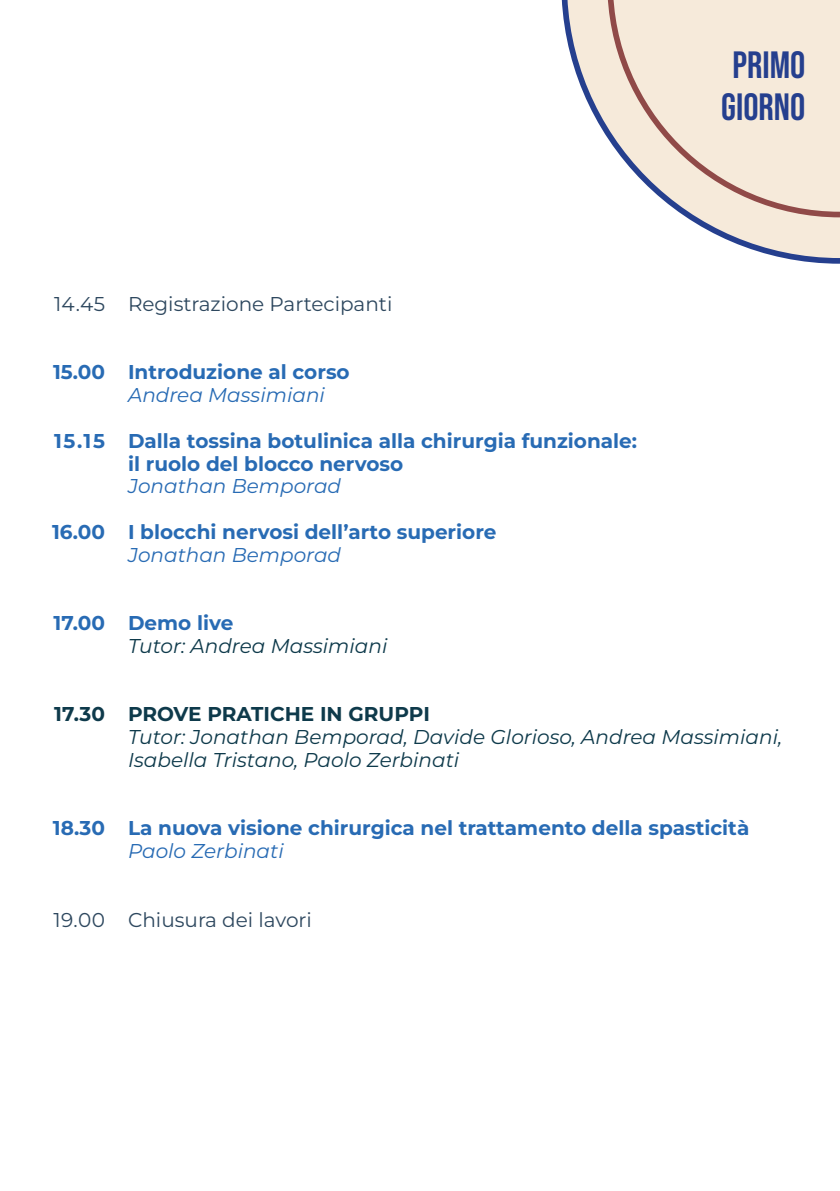
<style>
.page{position:relative;width:840px;height:1191px;background:#fff}
.page>*{position:absolute;margin:0;border:0;box-sizing:border-box;transform-origin:0 0}
.t1{font:38px "Bebas Neue";color:#253f8e}
.t2{font:700 20px "Montserrat";color:#286bb4}
.t3{font:italic 20px/22.8px "Montserrat";color:#0e3a4b}
.t4{font:italic 20px "Montserrat";color:#286bb4}
.t5{font:20px "Montserrat";color:#2e485f}
.t6{font:700 20px "Montserrat";color:#0e3a4b}
</style>
<div class="page">
<svg style="left:561px;top:0;width:278px;height:264px"></svg>
<svg style="left:604px;top:0;width:235px;height:220px;background:#efe2d5"></svg>
<p class="t1" style="left:732px;top:43px;width:74px">PRIMO</p>
<p class="t1" style="left:720px;top:85px;width:86px">GIORNO</p>
<p class="t5" style="left:54px;top:290px;width:52px">14.45</p>
<p class="t5" style="left:128px;top:290px;width:266px">Registrazione Partecipanti</p>
<p class="t2" style="left:53px;top:359px;width:53px">15.00</p>
<p class="t2" style="left:54px;top:427px;width:52px">15.15</p>
<p class="t2" style="left:52px;top:518px;width:54px">16.00</p>
<p class="t2" style="left:128px;top:359px;width:223px">Introduzione al corso</p>
<p class="t4" style="left:128px;top:382px;width:198px">Andrea Massimiani</p>
<p class="t2" style="left:128px;top:427px;width:510px">Dalla tossina botulinica alla chirurgia funzionale:</p>
<p class="t2" style="left:128px;top:450px;width:277px">il ruolo del blocco nervoso</p>
<p class="t4" style="left:128px;top:473px;width:214px">Jonathan Bemporad</p>
<p class="t2" style="left:128px;top:518px;width:369px">I blocchi nervosi dell’arto superiore</p>
<p class="t4" style="left:128px;top:541px;width:214px">Jonathan Bemporad</p>
<p class="t2" style="left:53px;top:610px;width:53px">17.00</p>
<p class="t2" style="left:128px;top:610px;width:107px">Demo live</p>
<p class="t3" style="left:128px;top:634px;width:261px">Tutor: Andrea Massimiani</p>
<p class="t6" style="left:54px;top:701px;width:52px">17.30</p>
<p class="t6" style="left:128px;top:701px;width:303px">PROVE PRATICHE IN GRUPPI</p>
<p class="t3" style="left:128px;top:725px;width:655px">Tutor: Jonathan Bemporad, Davide Glorioso, Andrea Massimiani,<br>Isabella Tristano, Paolo Zerbinati</p>
<p class="t2" style="left:53px;top:815px;width:54px">18.30</p>
<p class="t2" style="left:128px;top:815px;width:622px">La nuova visione chirurgica nel trattamento della spasticità</p>
<p class="t4" style="left:128px;top:838px;width:157px">Paolo Zerbinati</p>
<p class="t5" style="left:54px;top:906px;width:53px">19.00</p>
<p class="t5" style="left:128px;top:906px;width:185px">Chiusura dei lavori</p>
</div>
